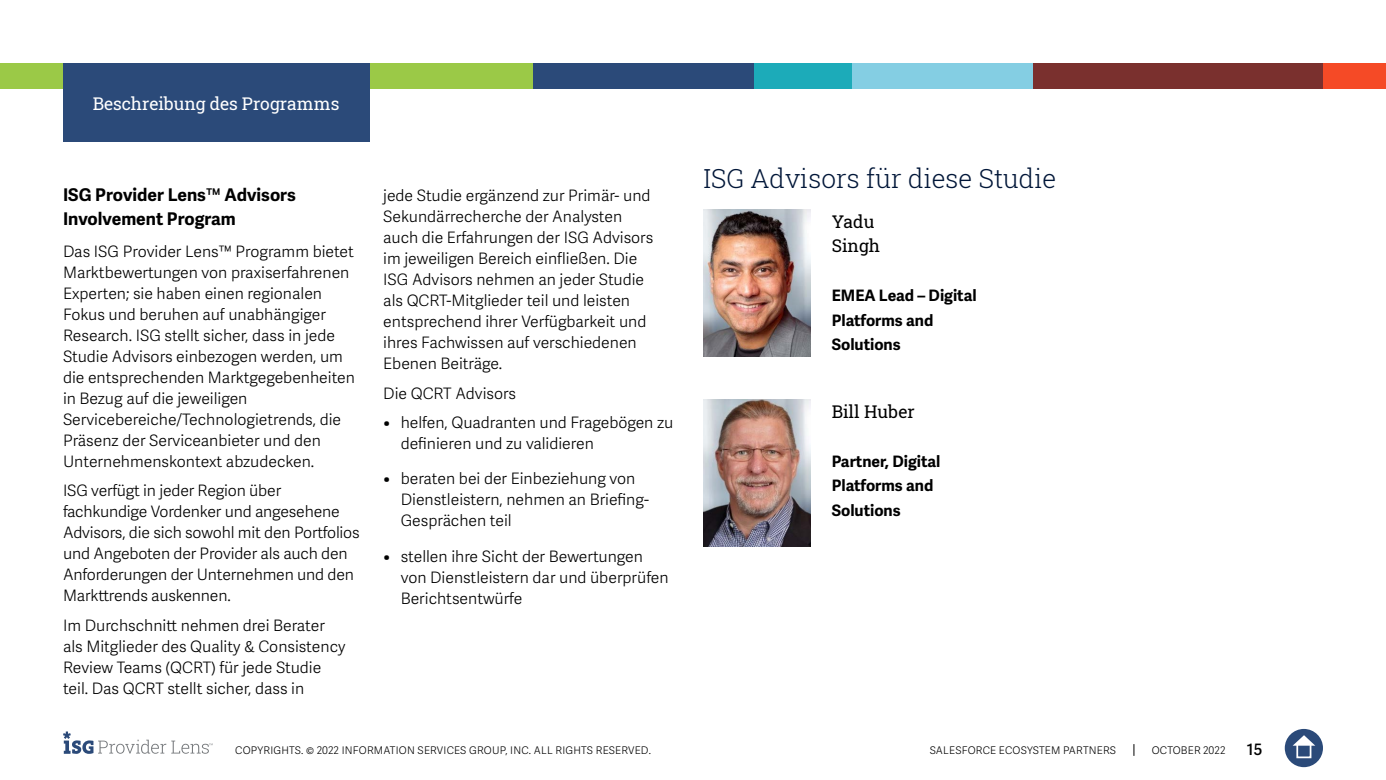
<style>
.page{position:relative;width:1386px;height:780px;background:#fff}
.page>*{position:absolute;margin:0;border:0;box-sizing:border-box;transform-origin:0 0}
.t1{font:26.25px "Roboto Slab ISG P Light";color:#001638}
.t2{font:700 17.5px/24.5px "Adelle Sans";color:#000}
.t3{font:17.5px "Roboto Slab ISG P Regular";color:#fff}
.t4{font:17.5px/24.5px "Roboto Slab ISG P Regular";color:#000}
.t5{font:300 15.75px/21px "Adelle Sans";color:#000}
.t6{font:700 15.75px/24.5px "Adelle Sans";color:#000}
.t7{font:600 15.75px "Adelle Sans";color:#000}
.t8{font:300 10.5px "Adelle Sans";letter-spacing:.02em;color:#000}
.s1{font-weight:700;color:#000101}
</style>
<div class="page">
<svg style="left:1133px;top:744px;width:1px;height:12px"></svg>
<div style="left:1285px;top:729px;width:38px;height:38px;background:#2b4a79;border-radius:50%"></div>
<svg style="left:1293px;top:735px;width:22px;height:10px"></svg>
<div style="left:1296px;top:743px;width:15px;height:15px;border:2px solid #fff"></div>
<svg style="left:63px;top:731px;width:150px;height:23px"></svg>
<div style="left:0;top:63px;width:533px;height:25px;background:#9bc947"></div>
<div style="left:533px;top:63px;width:223px;height:25px;background:#2b4a79"></div>
<div style="left:850px;top:63px;width:184px;height:25px;background:#84cee3"></div>
<div style="left:1323px;top:63px;width:63px;height:25px;background:#f54a26"></div>
<div style="left:1033px;top:63px;width:290px;height:25px;background:#7a302e"></div>
<div style="left:754px;top:63px;width:98px;height:25px;background:#1cabb9"></div>
<div style="left:63px;top:63px;width:306px;height:79px;background:#2b4a79"></div>
<img style="left:704px;top:209px;width:107px;height:147px">
<img style="left:704px;top:399px;width:107px;height:147px">
<p class="t3" style="left:93px;top:91px;width:248px">Beschreibung des Programms</p>
<p class="t2" style="left:63px;top:182px;width:234px">ISG Provider Lens™ Advisors<br>Involvement Program</p>
<p class="t5" style="left:63px;top:241px;width:294px">Das ISG Provider Lens™ Programm bietet Marktbewertungen von praxiserfahrenen Experten; sie haben einen regionalen Fokus und beruhen auf unabhängiger Research. ISG stellt sicher, dass in jede Studie Advisors einbezogen werden, um die entsprechenden Marktgegebenheiten in Bezug auf die jeweiligen Servicebereiche/Technologietrends, die Präsenz der Serviceanbieter und den Unternehmenskontext abzudecken.</p>
<p class="t5" style="left:63px;top:481px;width:298px">ISG verfügt in jeder Region über fachkundige Vordenker und angesehene Advisors, die sich sowohl mit den Portfolios und Angeboten der Provider als auch den Anforderungen der Unternehmen und den Markttrends auskennen.</p>
<p class="t5" style="left:63px;top:615px;width:284px">Im Durchschnitt nehmen drei Berater als Mitglieder des Quality &amp; Consistency Review Teams (QCRT) für jede Studie teil. Das QCRT stellt sicher, dass in</p>
<p class="t5" style="left:383px;top:185px;width:272px">jede Studie ergänzend zur Primär- und Sekundärrecherche der Analysten auch die Erfahrungen der ISG Advisors im jeweiligen Bereich einfließen. Die ISG Advisors nehmen an jeder Studie als QCRT-Mitglieder teil und leisten entsprechend ihrer Verfügbarkeit und ihres Fachwissen auf verschiedenen Ebenen Beiträge.</p>
<p class="t5" style="left:383px;top:383px;width:134px">Die QCRT Advisors</p>
<p class="t5" style="left:401px;top:413px;width:274px;text-indent:-17px"><span class="s1">•</span> helfen, Quadranten und Fragebögen zu definieren und zu validieren</p>
<p class="t5" style="left:401px;top:469px;width:250px;text-indent:-17px"><span class="s1">•</span> beraten bei der Einbeziehung von<br>Dienstleistern, nehmen an Briefing-<br>Gesprächen teil</p>
<p class="t5" style="left:401px;top:546px;width:269px;text-indent:-17px"><span class="s1">•</span> stellen ihre Sicht der Bewertungen von Dienstleistern dar und überprüfen<br>Berichtsentwürfe</p>
<h1 class="t1" style="left:704px;top:161px;width:354px">ISG Advisors für diese Studie</h1>
<p class="t4" style="left:832px;top:208px;width:50px">Yadu<br>Singh</p>
<p class="t6" style="left:832px;top:283px;width:146px">EMEA Lead – Digital<br>Platforms and<br>Solutions</p>
<p class="t4" style="left:832px;top:398px;width:84px">Bill Huber</p>
<p class="t6" style="left:832px;top:449px;width:110px">Partner, Digital<br>Platforms and<br>Solutions</p>
<p class="t8" style="left:235px;top:744px;width:417px">COPYRIGHTS. © 2022 INFORMATION SERVICES GROUP, INC. ALL RIGHTS RESERVED.</p>
<p class="t8" style="left:930px;top:744px;width:188px">SALESFORCE ECOSYSTEM PARTNERS</p>
<p class="t8" style="left:1152px;top:744px;width:75px">OCTOBER 2022</p>
<p class="t7" style="left:1247px;top:740px;width:17px">15</p>
</div>
